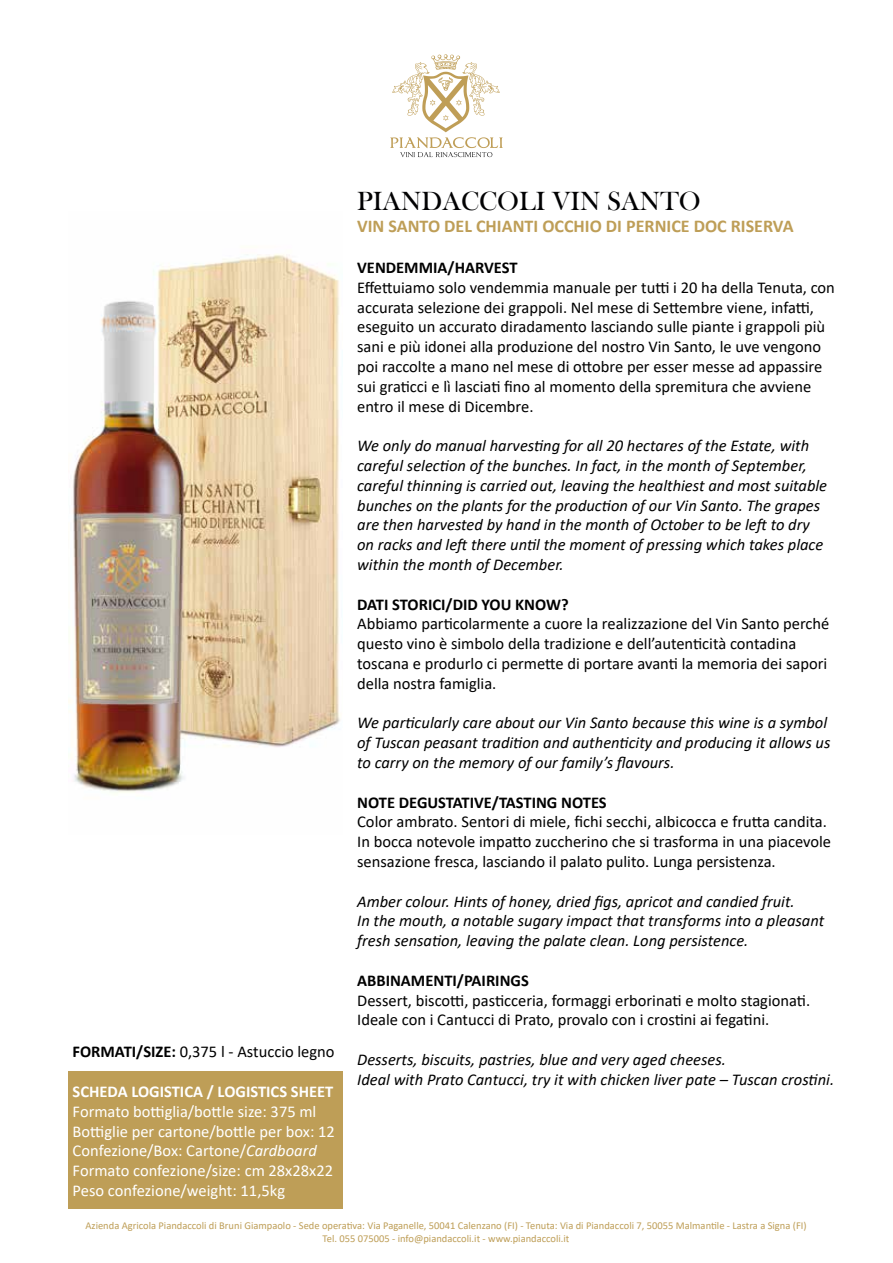
<style>
.page{position:relative;width:893px;height:1263px;background:#fff}
.page>*{position:absolute;margin:0;border:0;box-sizing:border-box;transform-origin:0 0}
.t1{font:27px "Bask Old Face";color:#020203}
.t2{font:700 18px "Calibri";color:#be9e57}
.t3{font:16.5px/19.8px "Calibri";color:#000}
.t4{font:italic 16.5px/19.8px "Calibri";color:#000}
.t5{font:16.5px/19.8px "Calibri";color:#fff}
.t6{font:700 16.5px "Calibri";color:#000}
.t7{font:700 16.5px "Calibri";color:#fff}
.t8{font:10.5px/12.6px "Calibri";color:#be9e57;text-align:center}
.s1{font-weight:700}
.s2{font-style:italic}
</style>
<div class="page">
<svg style="left:390px;top:54px;width:113px;height:103px"></svg>
<img style="left:68px;top:254px;width:272px;height:539px">
<div style="left:68px;top:1071px;width:275px;height:138px;background:#be9e57"></div>
<p class="t3" style="left:73px;top:1042px;width:263px"><span class="s1">FORMATI/SIZE:</span> 0,375 l - Astuccio legno</p>
<p class="t7" style="left:73px;top:1080px;width:262px">SCHEDA LOGISTICA / LOGISTICS SHEET</p>
<p class="t5" style="left:73px;top:1101px;width:264px">Formato bottiglia/bottle size: 375 ml Bottiglie per cartone/bottle per box: 12<br>Confezione/Box: Cartone/<span class="s2">Cardboard </span>Formato confezione/size: cm 28x28x22<br>Peso confezione/weight: 11,5kg</p>
<h1 class="t1" style="left:357px;top:186px;width:345px">PIANDACCOLI VIN SANTO</h1>
<p class="t2" style="left:357px;top:213px;width:438px">VIN SANTO DEL CHIANTI OCCHIO DI PERNICE DOC RISERVA</p>
<p class="t6" style="left:357px;top:256px;width:162px">VENDEMMIA/HARVEST</p>
<p class="t3" style="left:357px;top:277px;width:479px">Effettuiamo solo vendemmia manuale per tutti i 20 ha della Tenuta, con accurata selezione dei grappoli. Nel mese di Settembre viene, infatti, eseguito un accurato diradamento lasciando sulle piante i grappoli più sani e più idonei alla produzione del nostro Vin Santo, le uve vengono poi raccolte a mano nel mese di ottobre per esser messe ad appassire sui graticci e lì lasciati fino al momento della spremitura che avviene entro il mese di Dicembre.</p>
<p class="t4" style="left:357px;top:435px;width:471px">We only do manual harvesting for all 20 hectares of the Estate, with careful selection of the bunches. In fact, in the month of September, careful thinning is carried out, leaving the healthiest and most suitable bunches on the plants for the production of our Vin Santo. The grapes are then harvested by hand in the month of October to be left to dry on racks and left there until the moment of pressing which takes place within the month of December.</p>
<p class="t6" style="left:357px;top:592px;width:213px">DATI STORICI/DID YOU KNOW?</p>
<p class="t3" style="left:357px;top:614px;width:474px">Abbiamo particolarmente a cuore la realizzazione del Vin Santo perché questo vino è simbolo della tradizione e dell’autenticità contadina toscana e produrlo ci permette di portare avanti la memoria dei sapori della nostra famiglia.</p>
<p class="t4" style="left:357px;top:712px;width:475px">We particularly care about our Vin Santo because this wine is a symbol of Tuscan peasant tradition and authenticity and producing it allows us to carry on the memory of our family’s flavours.</p>
<p class="t6" style="left:357px;top:790px;width:251px">NOTE DEGUSTATIVE/TASTING NOTES</p>
<p class="t3" style="left:357px;top:812px;width:475px">Color ambrato. Sentori di miele, fichi secchi, albicocca e frutta candita.<br>In bocca notevole impatto zuccherino che si trasforma in una piacevole sensazione fresca, lasciando il palato pulito. Lunga persistenza.</p>
<p class="t4" style="left:357px;top:890px;width:469px">Amber colour. Hints of honey, dried figs, apricot and candied fruit.<br>In the mouth, a notable sugary impact that transforms into a pleasant fresh sensation, leaving the palate clean. Long persistence.</p>
<p class="t6" style="left:357px;top:969px;width:173px">ABBINAMENTI/PAIRINGS</p>
<p class="t3" style="left:357px;top:990px;width:455px">Dessert, biscotti, pasticceria, formaggi erborinati e molto stagionati.<br>Ideale con i Cantucci di Prato, provalo con i crostini ai fegatini.</p>
<p class="t4" style="left:357px;top:1049px;width:478px">Desserts, biscuits, pastries, blue and very aged cheeses.<br>Ideal with Prato Cantucci, try it with chicken liver pate – Tuscan crostini.</p>
<p class="t8" style="left:85px;top:1219px;width:723px">Azienda Agricola Piandaccoli di Bruni Giampaolo - Sede operativa: Via Paganelle, 50041 Calenzano (FI) - Tenuta: Via di Piandaccoli 7, 50055 Malmantile - Lastra a Signa (FI)<br>Tel. 055 075005 - info@piandaccoli.it - www.piandaccoli.it</p>
</div>
